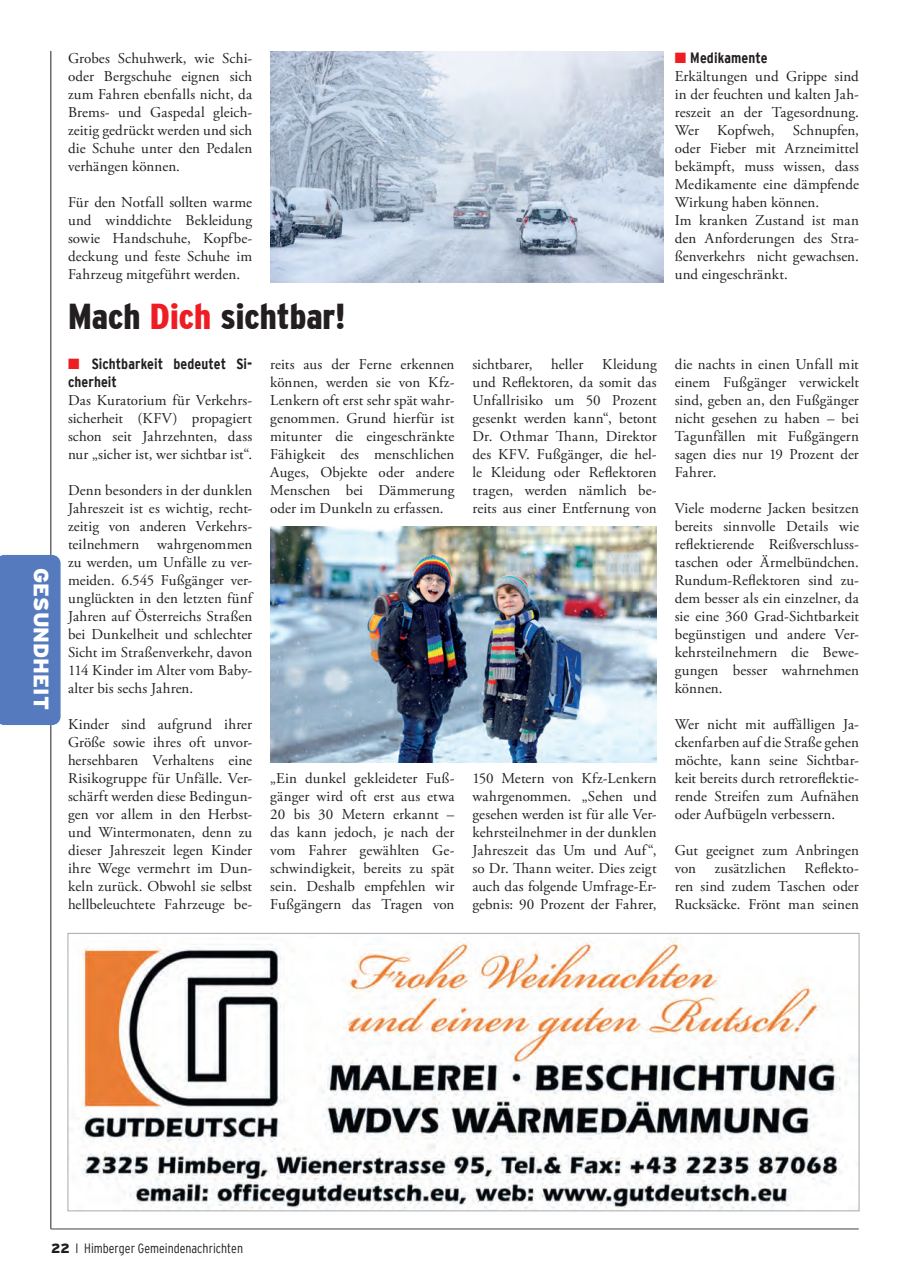
<style>
.page{position:relative;width:910px;height:1280px;background:#fff}
.page>*{position:absolute;margin:0;border:0;box-sizing:border-box;transform-origin:0 0}
.t1{font:900 condensed 36px "Interstate";color:#231f20}
.t2{font:900 21px "Interstate";color:#fff}
.t3{font:15px/18px "Adobe Garamond Pro";letter-spacing:.005em;color:#231f20;text-align:justify}
.t4{font:700 condensed 15px/18px "Interstate";letter-spacing:.005em;color:#231f20}
.t5{font:300 condensed 13.5px "Interstate";color:#231f20}
.s1{color:#ee1d23}
.s2{font-weight:900;font-stretch:normal}
</style>
<div class="page">
<hr style="left:51px;top:51px;width:1px;height:1178px;background:#231f20">
<hr style="left:51px;top:1228px;width:808px;height:2px;background:#808285">
<div style="left:0;top:555px;width:61px;height:170px;background:#557bbe"></div>
<img style="left:270px;top:51px;width:394px;height:231px">
<img style="left:270px;top:526px;width:387px;height:236px">
<img style="left:77px;top:937px;width:770px;height:272px">
<h2 class="t2" style="left:53px;top:568px;width:143px;rotate:90deg">GESUNDHEIT</h2>
<p class="t3" style="left:68px;top:49px;width:186px">Grobes Schuhwerk, wie Schi&shy;oder Bergschuhe eignen sich zum Fahren ebenfalls nicht, da Brems- und Gaspedal gleich&shy;zeitig gedrückt werden und sich die Schuhe unter den Pedalen verhängen können.</p>
<p class="t3" style="left:68px;top:193px;width:186px">Für den Notfall sollten warme und winddichte Bekleidung sowie Handschuhe, Kopfbe&shy;deckung und feste Schuhe im Fahrzeug mitgeführt werden.</p>
<h1 class="t1" style="left:68px;top:297px;width:279px">Mach <span class="s1">Dich</span> sichtbar!</h1>
<p class="t4" style="left:68px;top:354px;width:186px"><span class="s1">■</span> Sichtbarkeit bedeutet Si&shy;cherheit</p>
<p class="t3" style="left:68px;top:391px;width:186px">Das Kuratorium für Verkehrs&shy;sicherheit (KFV) propagiert schon seit Jahrzehnten, dass nur „sicher ist, wer sichtbar ist“.</p>
<p class="t3" style="left:68px;top:481px;width:186px">Denn besonders in der dunklen Jahreszeit ist es wichtig, recht&shy;zeitig von anderen Verkehrs&shy;teilnehmern wahrgenommen zu werden, um Unfälle zu ver&shy;meiden. 6.545 Fußgänger ver&shy;unglückten in den letzten fünf Jahren auf Österreichs Straßen bei Dunkelheit und schlechter Sicht im Straßenverkehr, davon 114 Kinder im Alter vom Baby&shy;alter bis sechs Jahren.</p>
<p class="t3" style="left:68px;top:715px;width:186px">Kinder sind aufgrund ihrer Größe sowie ihres oft unvor&shy;hersehbaren Verhaltens eine Risikogruppe für Unfälle. Ver&shy;schärft werden diese Bedingun&shy;gen vor allem in den Herbst&shy;und Wintermonaten, denn zu dieser Jahreszeit legen Kinder ihre Wege vermehrt im Dun&shy;keln zurück. Obwohl sie selbst hellbeleuchtete Fahrzeuge be-</p>
<p class="t3" style="left:270px;top:355px;width:186px">reits aus der Ferne erkennen können, werden sie von Kfz-Lenkern oft erst sehr spät wahr&shy;genommen. Grund hierfür ist mitunter die eingeschränkte Fähigkeit des menschlichen Auges, Objekte oder andere Menschen bei Dämmerung oder im Dunkeln zu erfassen.</p>
<p class="t3" style="left:270px;top:769px;width:186px">„Ein dunkel gekleideter Fuß&shy;gänger wird oft erst aus etwa 20 bis 30 Metern erkannt – das kann jedoch, je nach der vom Fahrer gewählten Ge&shy;schwindigkeit, bereits zu spät sein. Deshalb empfehlen wir Fußgängern das Tragen von</p>
<p class="t3" style="left:472px;top:355px;width:186px;text-indent:130px">Kleidung und Reflektoren, da somit das Unfallrisiko um 50 Prozent gesenkt werden kann“, betont Dr. Othmar Thann, Direktor des KFV. Fußgänger, die hel&shy;le Kleidung oder Reflektoren tragen, werden nämlich be&shy;reits aus einer Entfernung von</p>
<p class="t3" style="left:472px;top:355px;width:61px">sichtbarer,</p>
<p class="t3" style="left:551px;top:355px;width:34px">heller</p>
<p class="t3" style="left:472px;top:769px;width:186px">150 Metern von Kfz-Lenkern wahrgenommen. „Sehen und gesehen werden ist für alle Ver&shy;kehrsteilnehmer in der dunklen Jahreszeit das Um und Auf“, so Dr. Thann weiter. Dies zeigt auch das folgende Umfrage-Er&shy;gebnis: 90 Prozent der Fahrer,</p>
<p class="t4" style="left:675px;top:48px;width:94px"><span class="s1">■</span> Medikamente</p>
<p class="t3" style="left:675px;top:67px;width:186px;text-align:left">Erkältungen und Grippe sind in der feuchten und kalten Jah&shy;reszeit an der Tagesordnung.<br>Wer Kopfweh, Schnupfen, oder Fieber mit Arzneimittel bekämpft, muss wissen, dass<br>Medikamente eine dämpfende<br>Wirkung haben können.<br>Im kranken Zustand ist man den Anforderungen des Stra&shy;ßenverkehrs nicht gewachsen. und eingeschränkt.</p>
<p class="t3" style="left:675px;top:355px;width:186px">die nachts in einen Unfall mit einem Fußgänger verwickelt sind, geben an, den Fußgänger nicht gesehen zu haben – bei Tagunfällen mit Fußgängern sagen dies nur 19 Prozent der Fahrer.</p>
<p class="t3" style="left:675px;top:499px;width:186px">Viele moderne Jacken besitzen bereits sinnvolle Details wie reflektierende Reißverschluss&shy;taschen oder Ärmelbündchen.<br>Rundum-Reflektoren sind zu&shy;dem besser als ein einzelner, da sie eine 360 Grad-Sichtbarkeit begünstigen und andere Ver&shy;kehrsteilnehmern die Bewe&shy;gungen besser wahrnehmen können.</p>
<p class="t3" style="left:675px;top:715px;width:186px">Wer nicht mit auffälligen Ja&shy;ckenfarben auf die Straße gehen möchte, kann seine Sichtbar&shy;keit bereits durch retroreflektie&shy;rende Streifen zum Aufnähen oder Aufbügeln verbessern.</p>
<p class="t3" style="left:675px;top:841px;width:186px">Gut geeignet zum Anbringen von zusätzlichen Reflekto&shy;ren sind zudem Taschen oder Rucksäcke. Frönt man seinen</p>
<p class="t5" style="left:51px;top:1240px;width:194px"><span class="s2">22</span> I Himberger Gemeindenachrichten</p>
</div>
